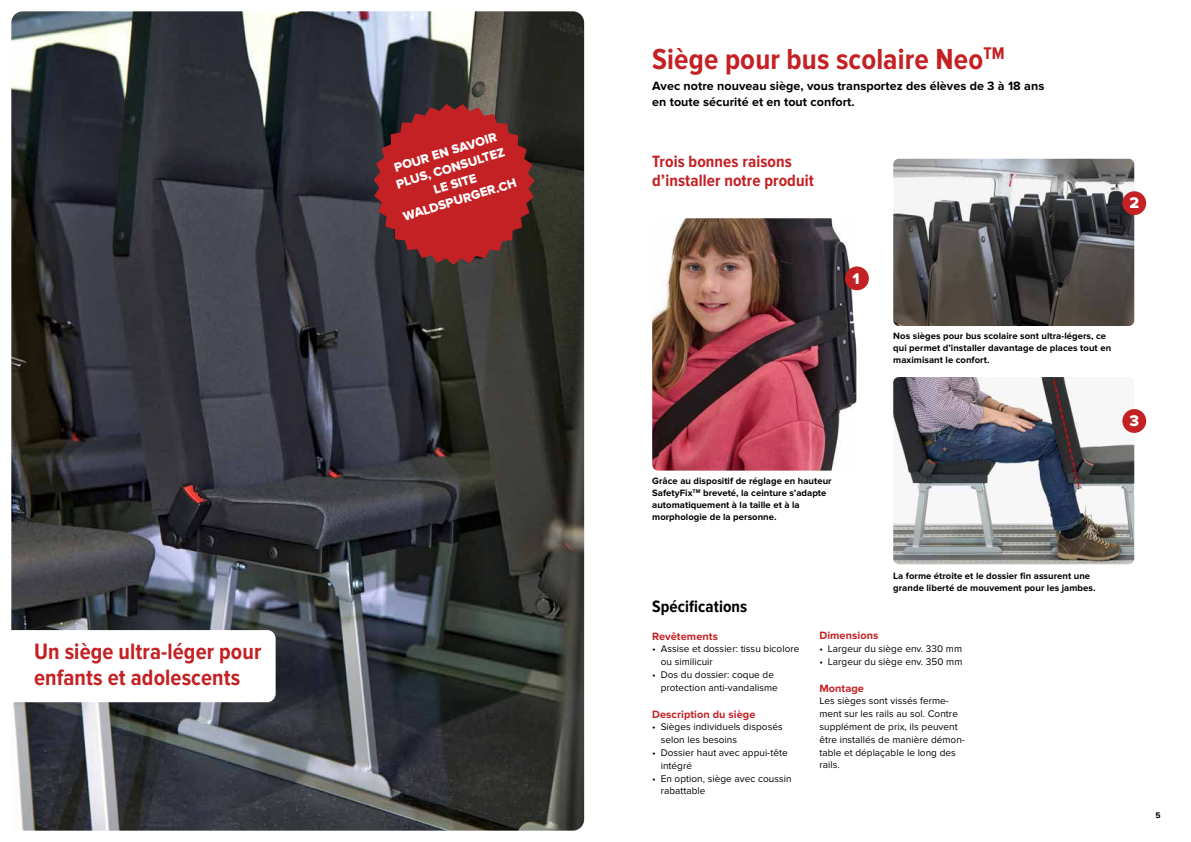
<style>
.page{position:relative;width:1191px;height:842px;background:#fff}
.page>*{position:absolute;margin:0;border:0;box-sizing:border-box;transform-origin:0 0}
.t1{font:700 30px "Proxima Nova Cond";letter-spacing:.005em;color:#c42124}
.t2{font:700 23px/26px "Proxima Nova Cond";letter-spacing:.005em;color:#c42124}
.t3{font:700 17px/19.5px "Proxima Nova Cond";letter-spacing:.005em;color:#c42124}
.t4{font:700 17px "Proxima Nova Cond";letter-spacing:.005em;color:#000}
.t5{font:16px "Proxima Nova Extrabld";color:#fff}
.t6{font:13px/16.5px "Proxima Nova Extrabld";color:#fff;text-align:center}
.t7{font:700 12.5px/15.5px "Proxima Nova";letter-spacing:.005em;color:#000}
.t8{font:700 11px "Proxima Nova";letter-spacing:.005em;color:#c42124}
.t9{font:10px/12.8px "Proxima Nova";letter-spacing:.005em;color:#000}
.t10{font:700 9.5px/12px "Proxima Nova";letter-spacing:.005em;color:#000}
.t11{font:700 8.5px "Proxima Nova";color:#000}
</style>
<div class="page">
<img style="left:11px;top:11px;width:573px;height:820px">
<div style="left:2px;top:630px;width:274px;height:72px;background:#fff;border-radius:9px"></div>
<svg style="left:373px;top:104px;width:161px;height:161px;background:#9a2527"></svg>
<img style="left:652px;top:218px;width:204px;height:253px">
<img style="left:893px;top:377px;width:241px;height:187px">
<img style="left:893px;top:159px;width:241px;height:167px">
<div style="left:845px;top:266px;width:24px;height:24px;background:#c42124;border-radius:50%"></div>
<div style="left:1122px;top:191px;width:24px;height:24px;background:#c42124;border-radius:50%"></div>
<div style="left:1122px;top:409px;width:24px;height:24px;background:#c42124;border-radius:50%"></div>
<h3 class="t6" style="left:387px;top:162px;width:119px;rotate:-17deg">POUR EN SAVOIR<br>PLUS, CONSULTEZ<br>LE SITE<br>WALDSPURGER.CH</h3>
<h2 class="t2" style="left:34px;top:639px;width:229px">Un siège ultra-léger pour enfants et adolescents</h2>
<h1 class="t1" style="left:652px;top:42px;width:354px">Siège pour bus scolaire Neo<sup>TM</sup></h1>
<p class="t7" style="left:652px;top:79px;width:393px">Avec notre nouveau siège, vous transportez des élèves de 3 à 18 ans en toute sécurité et en tout confort.</p>
<h3 class="t3" style="left:652px;top:152px;width:163px">Trois bonnes raisons d’installer notre produit</h3>
<h3 class="t5" style="left:1129px;top:194px;width:11px">2</h3>
<h3 class="t5" style="left:852px;top:269px;width:9px">1</h3>
<p class="t10" style="left:893px;top:330px;width:219px">Nos sièges pour bus scolaire sont ultra-légers, ce qui permet d’installer davantage de places tout en maximisant le confort.</p>
<p class="t10" style="left:652px;top:475px;width:181px">Grâce au dispositif de réglage en hauteur SafetyFix<sup>TM</sup> breveté, la ceinture s’adapte automatiquement à la taille et à la morphologie de la personne.</p>
<p class="t10" style="left:893px;top:570px;width:204px">La forme étroite et le dossier fin assurent une grande liberté de mouvement pour les jambes.</p>
<h3 class="t4" style="left:652px;top:596px;width:97px">Spécifications</h3>
<p class="t8" style="left:652px;top:630px;width:67px">Revêtements</p>
<p class="t9" style="left:660px;top:643px;width:140px;text-indent:-8px">• Assise et dossier: tissu bicolore ou similicuir</p>
<p class="t9" style="left:660px;top:668px;width:119px;text-indent:-8px">• Dos du dossier: coque de protection anti-vandalisme</p>
<p class="t8" style="left:652px;top:708px;width:105px">Description du siège</p>
<p class="t9" style="left:660px;top:721px;width:123px;text-indent:-8px">• Sièges individuels disposés selon les besoins</p>
<p class="t9" style="left:660px;top:746px;width:128px;text-indent:-8px">• Dossier haut avec appui-tête intégré</p>
<p class="t9" style="left:660px;top:772px;width:132px;text-indent:-8px">• En option, siège avec coussin rabattable</p>
<p class="t8" style="left:819px;top:629px;width:60px">Dimensions</p>
<p class="t9" style="left:819px;top:642px;width:144px">• Largeur du siège env. 330 mm</p>
<p class="t9" style="left:819px;top:655px;width:145px">• Largeur du siège env. 350 mm</p>
<p class="t8" style="left:819px;top:682px;width:46px">Montage</p>
<p class="t9" style="left:819px;top:695px;width:147px">Les sièges sont vissés ferme&shy;ment sur les rails au sol. Contre supplément de prix, ils peuvent être installés de manière démon&shy;table et déplaçable le long des rails.</p>
<h3 class="t5" style="left:1129px;top:412px;width:11px">3</h3>
<p class="t11" style="left:1155px;top:810px;width:7px">5</p>
</div>
